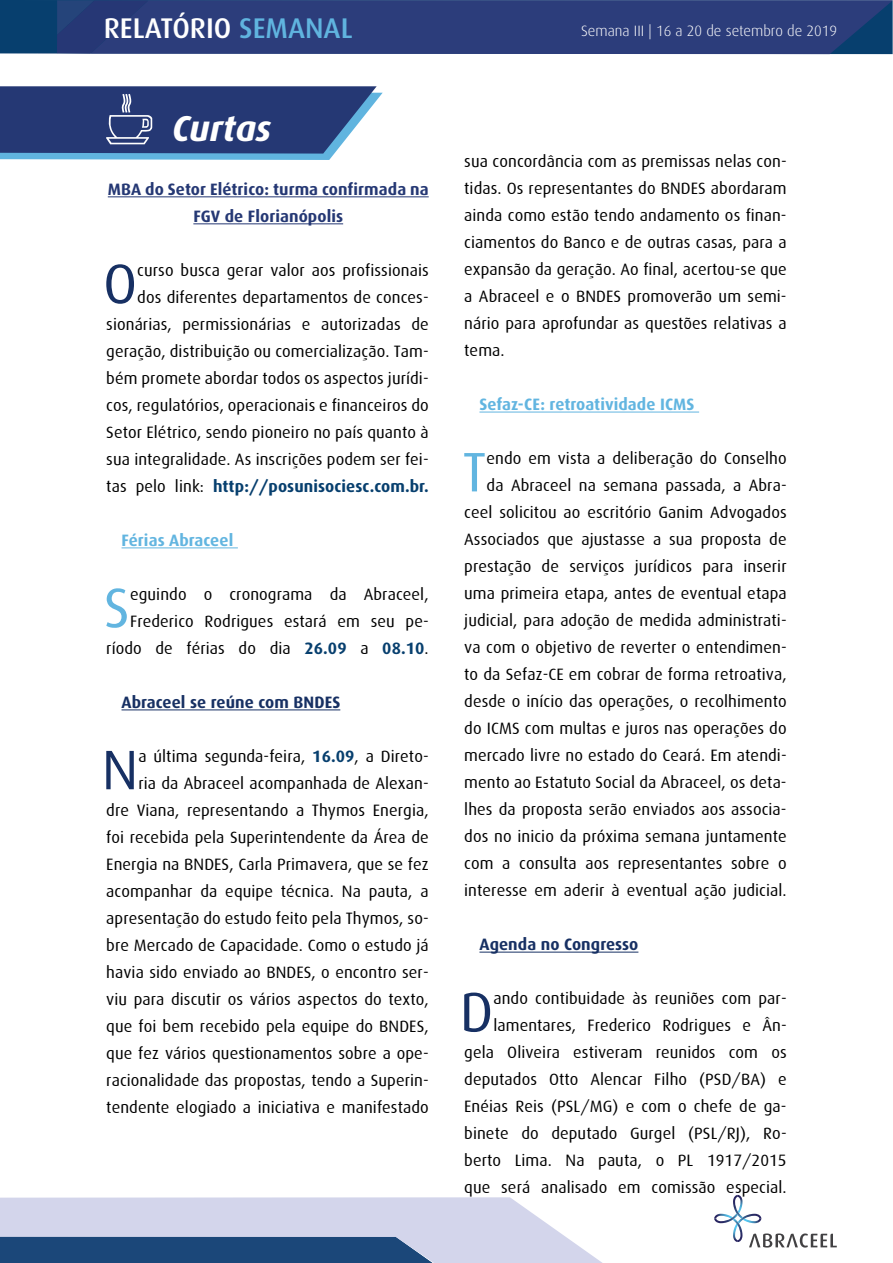
<style>
.page{position:relative;width:893px;height:1263px;background:#fff}
.page>*{position:absolute;margin:0;border:0;box-sizing:border-box;transform-origin:0 0}
.t1{font:55.8px "Dax";color:#173063}
.t2{font:55.8px "Dax";color:#62b5e0}
.t3{font:italic 700 36px "Dax";letter-spacing:-.005em;color:#fff}
.t4{font:500 28.5px "Dax";color:#fff}
.t5{font:16.5px/27px "Dax";letter-spacing:.005em;color:#000;text-align:right}
.t6{font:700 16.5px/27px "Dax";letter-spacing:.005em;color:#253874;text-align:center}
.t7{font:700 16.5px "Dax";letter-spacing:.005em;color:#62b5e0}
.t8{font:700 16.5px "Dax";letter-spacing:.005em;color:#173063}
.t9{font:300 15px "Dax";color:#fff}
.s1{color:#60b4df}
.s2{font-weight:700;color:#073f6e}
</style>
<div class="page">
<svg style="left:0;top:1197px;width:602px;height:66px;background:#a4b1cd"></svg>
<svg style="left:714px;top:1195px;width:123px;height:52px"></svg>
<svg style="left:0;top:0;width:893px;height:54px;background:#283d79"></svg>
<svg style="left:0;top:86px;width:383px;height:74px;background:#3e568b"></svg>
<hr style="left:108px;top:196px;width:321px;height:1px;background:#253874">
<hr style="left:193px;top:223px;width:150px;height:1px;background:#253874">
<hr style="left:122px;top:547px;width:116px;height:1px;background:#62b5e0">
<hr style="left:122px;top:709px;width:218px;height:1px;background:#173063">
<hr style="left:479px;top:412px;width:220px;height:1px;background:#62b5e0">
<hr style="left:479px;top:952px;width:159px;height:1px;background:#173063">
<h3 class="t4" style="left:104px;top:12px;width:250px">RELATÓRIO <span class="s1">SEMANAL</span></h3>
<p class="t9" style="left:581px;top:22px;width:257px">Semana III | 16 a 20 de setembro de 2019</p>
<h2 class="t3" style="left:172px;top:108px;width:101px">Curtas</h2>
<p class="t6" style="left:108px;top:176px;width:322px">MBA do Setor Elétrico: turma confirmada na<br>FGV de Florianópolis</p>
<h1 class="t1" style="left:103px;top:253px;width:35px">O</h1>
<p class="t5" style="left:106px;top:257px;width:324px">curso busca gerar valor aos profissionais<br>dos diferentes departamentos de conces&shy;sionárias, permissionárias e autorizadas de geração, distribuição ou comercialização. Tam&shy;bém promete abordar todos os aspectos jurídi&shy;cos, regulatórios, operacionais e financeiros do Setor Elétrico, sendo pioneiro no país quanto à sua integralidade. As inscrições podem ser fei&shy;tas pelo link: <span class="s2">http://posunisociesc.com.br.</span></p>
<p class="t7" style="left:122px;top:531px;width:113px">Férias Abraceel</p>
<p class="t5" style="left:106px;top:581px;width:324px">eguindo o cronograma da Abraceel,<br>Frederico Rodrigues estará em seu pe&shy;ríodo de férias do dia <span class="s2">26.09</span> a <span class="s2">08.10</span>.</p>
<h1 class="t2" style="left:104px;top:577px;width:27px">S</h1>
<p class="t8" style="left:122px;top:693px;width:220px">Abraceel se reúne com BNDES</p>
<p class="t5" style="left:106px;top:743px;width:324px">a última segunda-feira, <span class="s2">16.09</span>, a Direto-<br>ria da Abraceel acompanhada de Alexan-<br>dre Viana, representando a Thymos Energia, foi recebida pela Superintendente da Área de Energia na BNDES, Carla Primavera, que se fez acompanhar da equipe técnica. Na pauta, a apresentação do estudo feito pela Thymos, so&shy;bre Mercado de Capacidade. Como o estudo já havia sido enviado ao BNDES, o encontro ser&shy;viu para discutir os vários aspectos do texto, que foi bem recebido pela equipe do BNDES, que fez vários questionamentos sobre a ope&shy;racionalidade das propostas, tendo a Superin&shy;tendente elogiado a iniciativa e manifestado</p>
<h1 class="t1" style="left:102px;top:739px;width:38px">N</h1>
<p class="t5" style="left:464px;top:148px;width:324px;text-align:justify">sua concordância com as premissas nelas con&shy;tidas. Os representantes do BNDES abordaram ainda como estão tendo andamento os finan&shy;ciamentos do Banco e de outras casas, para a expansão da geração. Ao final, acertou-se que a Abraceel e o BNDES promoverão um semi&shy;nário para aprofundar as questões relativas a tema.</p>
<p class="t7" style="left:479px;top:395px;width:217px">Sefaz-CE: retroatividade ICMS</p>
<p class="t5" style="left:464px;top:445px;width:324px">endo em vista a deliberação do Conselho<br>da Abraceel na semana passada, a Abra&shy;ceel solicitou ao escritório Ganim Advogados Associados que ajustasse a sua proposta de prestação de serviços jurídicos para inserir uma primeira etapa, antes de eventual etapa judicial, para adoção de medida administrati&shy;va com o objetivo de reverter o entendimen&shy;to da Sefaz-CE em cobrar de forma retroativa, desde o início das operações, o recolhimento do ICMS com multas e juros nas operações do mercado livre no estado do Ceará. Em atendi&shy;mento ao Estatuto Social da Abraceel, os deta&shy;lhes da proposta serão enviados aos associa&shy;dos no inicio da próxima semana juntamente com a consulta aos representantes sobre o interesse em aderir à eventual ação judicial.</p>
<p class="t8" style="left:479px;top:935px;width:160px">Agenda no Congresso</p>
<h1 class="t1" style="left:460px;top:981px;width:35px">D</h1>
<h1 class="t2" style="left:463px;top:441px;width:25px">T</h1>
<p class="t5" style="left:464px;top:985px;width:324px">ando contibuidade às reuniões com par&shy;lamentares, Frederico Rodrigues e Ân&shy;gela Oliveira estiveram reunidos com os deputados Otto Alencar Filho (PSD/BA) e Enéias Reis (PSL/MG) e com o chefe de ga&shy;binete do deputado Gurgel (PSL/RJ), Ro&shy;berto Lima. Na pauta, o PL 1917/2015 que será analisado em comissão especial.</p>
</div>
